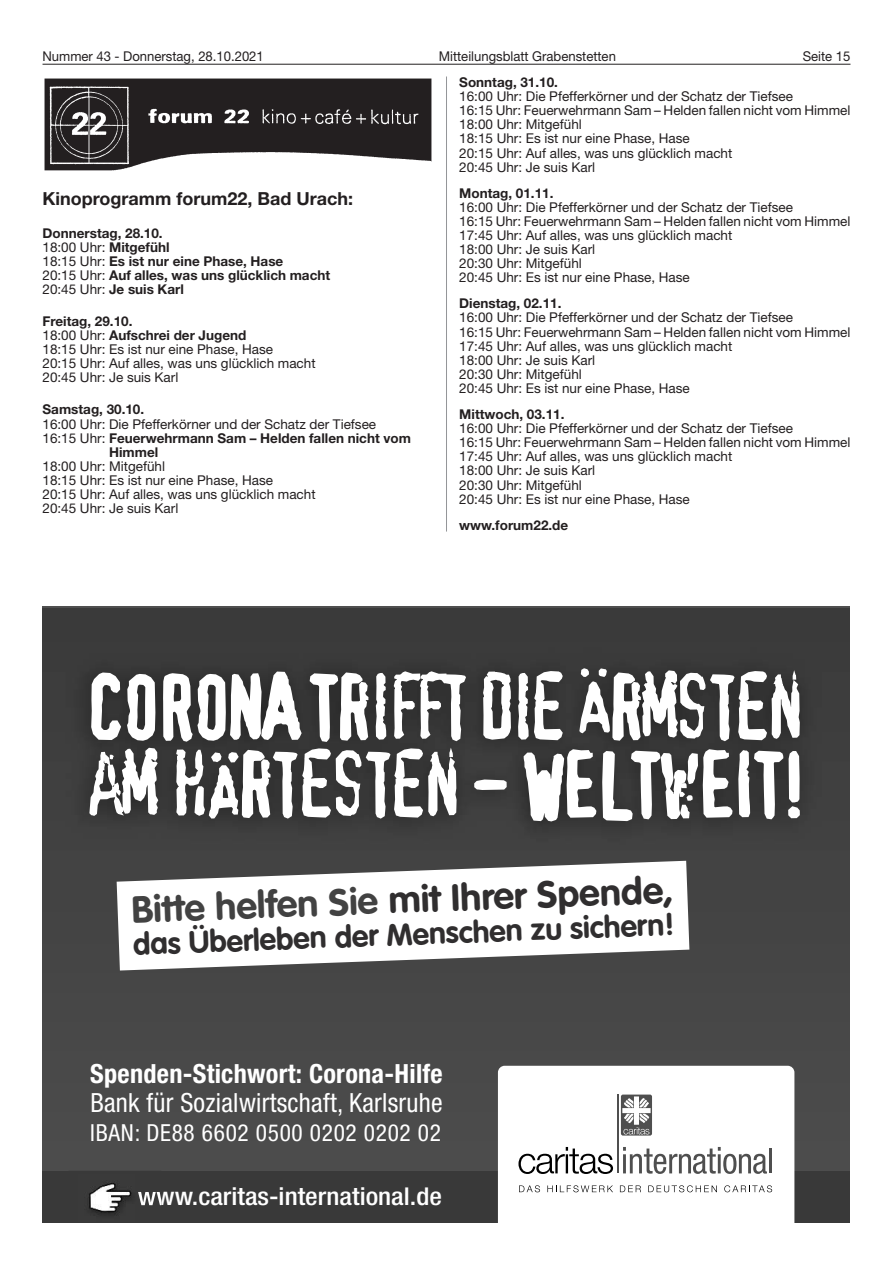
<style>
.page{position:relative;width:893px;height:1263px;background:#fff}
.page>*{position:absolute;margin:0;border:0;box-sizing:border-box;transform-origin:0 0}
.t1{font:86.7px/77.4px "Confidential";letter-spacing:-.09em;color:#fff;scale:.94 1}
.t2{font:700 37.35px "VAG Rounded Std";color:#302e2f}
.t3{font:700 30.6px "VAG Rounded Std";color:#302e2f}
.t4{font:condensed 26.4px "Helvetica Neue LT Std";letter-spacing:.01em;color:#fff}
.t5{font:700 condensed 26.4px "Helvetica Neue LT Std";letter-spacing:.01em;color:#fff}
.t6{font:500 condensed 24.6px "Helvetica Neue LT Std";color:#fff;scale:1.1 1}
.t7{font:condensed 23.55px "Helvetica Neue LT Std";letter-spacing:.03em;color:#fff}
.t8{font:700 18px "Helvetica Neue";color:#231f20}
.t9{font:13.5px/14.1px "Helvetica Neue";color:#231f20}
.t10{font:700 13.5px/14.1px "Helvetica Neue";color:#231f20}
.s1{font-weight:400}
.s2{font-weight:700}
.s3{color:#424242}
</style>
<div class="page">
<hr style="left:43px;top:64px;width:807px;height:1px;background:#231f20">
<hr style="left:446px;top:77px;width:1px;height:454px;background:#939598">
<img style="left:44px;top:78px;width:388px;height:93px">
<div style="left:43px;top:608px;width:807px;height:614px;background:linear-gradient(to right,#484848,#454545)"></div>
<div style="left:43px;top:1171px;width:807px;height:51px;background:#393939"></div>
<div style="left:43px;top:637px;width:807px;height:272px;background:#3e3e3e"></div>
<svg style="left:88px;top:666px;width:714px;height:157px"></svg>
<svg style="left:498px;top:1066px;width:296px;height:156px"></svg>
<svg style="left:518px;top:1147px;width:95px;height:27px"></svg>
<hr style="left:617px;top:1094px;width:1px;height:79px;background:#4f4f4f">
<svg style="left:623px;top:1147px;width:144px;height:27px"></svg>
<hr style="left:769px;top:1148px;width:3px;height:25px;background:#4f4f4f">
<div style="left:621px;top:1094px;width:31px;height:41px;background:#4f4f4f;border-radius:2px"></div>
<svg style="left:622px;top:1096px;width:29px;height:38px"></svg>
<svg style="left:519px;top:1185px;width:21px;height:7px"></svg>
<svg style="left:547px;top:1185px;width:66px;height:7px"></svg>
<svg style="left:620px;top:1185px;width:21px;height:7px"></svg>
<svg style="left:648px;top:1185px;width:69px;height:7px"></svg>
<svg style="left:724px;top:1185px;width:48px;height:7px"></svg>
<img style="left:68px;top:1155px;width:93px;height:51px">
<img style="left:138px;top:1192px;width:23px;height:13px">
<img style="left:78px;top:1174px;width:56px;height:41px">
<svg style="left:117px;top:861px;width:572px;height:109px"></svg>
<p class="t9" style="left:43px;top:49px;width:223px">Nummer 43 - Donnerstag, 28.10.2021</p>
<p class="t9" style="left:439px;top:49px;width:179px">Mitteilungsblatt Grabenstetten</p>
<p class="t9" style="left:803px;top:49px;width:49px">Seite 15</p>
<h3 class="t8" style="left:43px;top:188px;width:312px">Kinoprogramm forum22, Bad Urach:</h3>
<p class="t10" style="left:43px;top:225px;width:289px">Donnerstag, 28.10.<br><span class="s1">18:00 Uhr:</span> Mitgefühl<br><span class="s1">18:15 Uhr:</span> Es ist nur eine Phase, Hase<br><span class="s1">20:15 Uhr:</span> Auf alles, was uns glücklich macht<br><span class="s1">20:45 Uhr:</span> Je suis Karl</p>
<p class="t9" style="left:43px;top:314px;width:275px"><span class="s2">Freitag, 29.10.<br></span>18:00 Uhr: <span class="s2">Aufschrei der Jugend<br></span>18:15 Uhr: Es ist nur eine Phase, Hase<br>20:15 Uhr: Auf alles, was uns glücklich macht<br>20:45 Uhr: Je suis Karl</p>
<p class="t10" style="left:43px;top:402px;width:103px">Samstag, 30.10.</p>
<p class="t9" style="left:43px;top:417px;width:335px">16:00 Uhr: Die Pfefferkörner und der Schatz der Tiefsee</p>
<p class="t10" style="left:43px;top:430px;width:370px"><span class="s1">16:15 Uhr:</span> Feuerwehrmann Sam – Helden fallen nicht vom</p>
<p class="t10" style="left:109px;top:445px;width:51px">Himmel</p>
<p class="t9" style="left:43px;top:459px;width:275px">18:00 Uhr: Mitgefühl<br>18:15 Uhr: Es ist nur eine Phase, Hase<br>20:15 Uhr: Auf alles, was uns glücklich macht<br>20:45 Uhr: Je suis Karl</p>
<p class="t10" style="left:459px;top:75px;width:100px">Sonntag, 31.10.</p>
<p class="t9" style="left:459px;top:89px;width:393px">16:00 Uhr: Die Pfefferkörner und der Schatz der Tiefsee<br>16:15 Uhr: Feuerwehrmann Sam – Helden fallen nicht vom Himmel 18:00 Uhr: Mitgefühl<br>18:15 Uhr: Es ist nur eine Phase, Hase<br>20:15 Uhr: Auf alles, was uns glücklich macht<br>20:45 Uhr: Je suis Karl</p>
<p class="t10" style="left:459px;top:186px;width:96px">Montag, 01.11.</p>
<p class="t9" style="left:459px;top:200px;width:393px">16:00 Uhr: Die Pfefferkörner und der Schatz der Tiefsee<br>16:15 Uhr: Feuerwehrmann Sam – Helden fallen nicht vom Himmel 17:45 Uhr: Auf alles, was uns glücklich macht<br>18:00 Uhr: Je suis Karl<br>20:30 Uhr: Mitgefühl<br>20:45 Uhr: Es ist nur eine Phase, Hase</p>
<p class="t10" style="left:459px;top:296px;width:104px">Dienstag, 02.11.</p>
<p class="t9" style="left:459px;top:310px;width:393px">16:00 Uhr: Die Pfefferkörner und der Schatz der Tiefsee<br>16:15 Uhr: Feuerwehrmann Sam – Helden fallen nicht vom Himmel 17:45 Uhr: Auf alles, was uns glücklich macht<br>18:00 Uhr: Je suis Karl<br>20:30 Uhr: Mitgefühl<br>20:45 Uhr: Es ist nur eine Phase, Hase</p>
<p class="t10" style="left:459px;top:407px;width:107px">Mittwoch, 03.11.</p>
<p class="t9" style="left:459px;top:421px;width:393px">16:00 Uhr: Die Pfefferkörner und der Schatz der Tiefsee<br>16:15 Uhr: Feuerwehrmann Sam – Helden fallen nicht vom Himmel 17:45 Uhr: Auf alles, was uns glücklich macht<br>18:00 Uhr: Je suis Karl<br>20:30 Uhr: Mitgefühl<br>20:45 Uhr: Es ist nur eine Phase, Hase</p>
<p class="t10" style="left:459px;top:518px;width:110px">www.forum22.de</p>
<h1 class="t1" style="left:86px;top:670px;width:769px">CORONA TRIFFT DIEÄRMSTEN<br>AM HÄRTESTEN – WELTWEIT!</h1>
<h2 class="t2" style="left:131px;top:887px;width:544px;rotate:-2deg"><span class="s3">Bitte helfen Sie</span> mit Ihrer Spende,</h2>
<h3 class="t3" style="left:132px;top:926px;width:543px;rotate:-2deg">das Überleben der Menschen zu sichern!</h3>
<h3 class="t5" style="left:90px;top:1057px;width:354px">Spenden-Stichwort: Corona-Hilfe</h3>
<h3 class="t4" style="left:90px;top:1088px;width:354px">Bank für Sozialwirtschaft, Karlsruhe</h3>
<h3 class="t7" style="left:90px;top:1119px;width:352px">IBAN: DE88 6602 0500 0202 0202 02</h3>
<h3 class="t6" style="left:138px;top:1182px;width:278px">www.caritas-international.de</h3>
</div>
